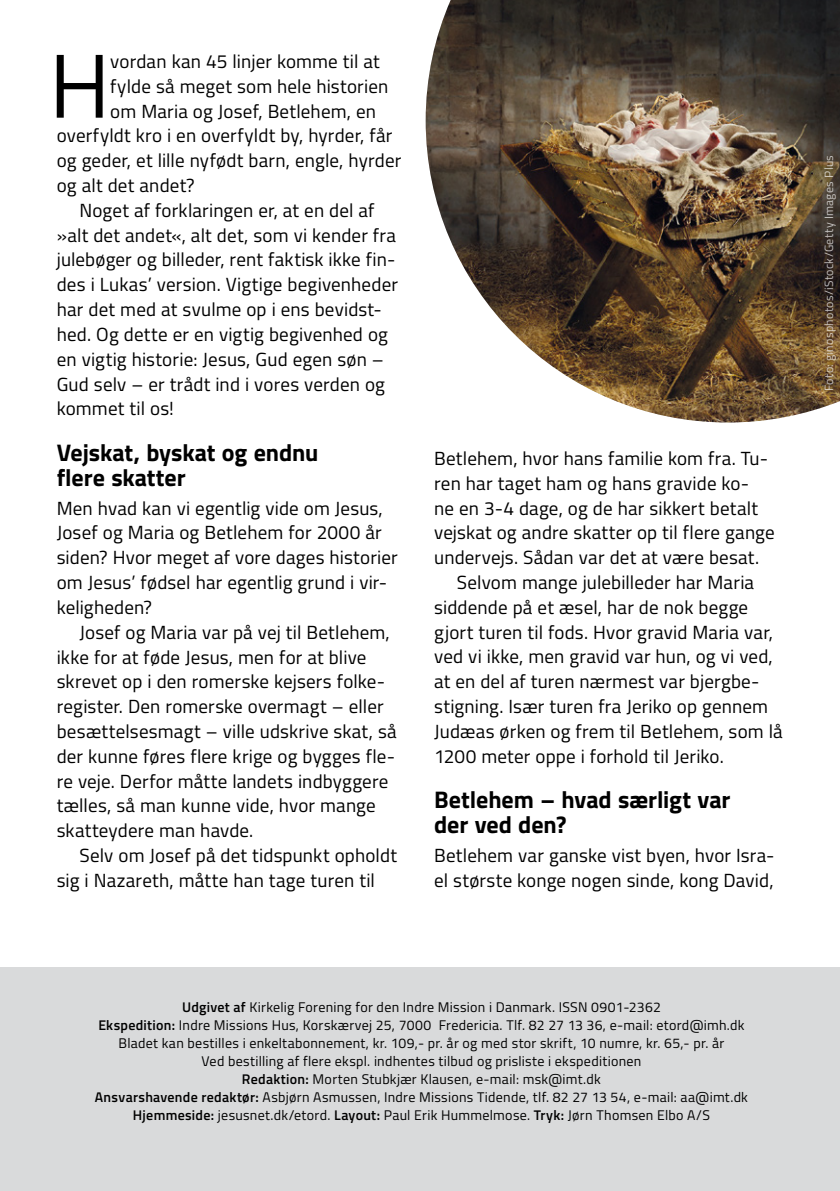
<style>
.page{position:relative;width:840px;height:1191px;background:#fff}
.page>*{position:absolute;margin:0;border:0;box-sizing:border-box;transform-origin:0 0}
.t1{font:90.6px "Titillium";color:#000}
.t2{font:700 24px/24.8px "Titillium";letter-spacing:-.005em;color:#000}
.t3{font:19px/24.8px "Titillium";letter-spacing:.005em;color:#000}
.t4{font:14px/18px "Titillium";letter-spacing:.02em;color:#000;text-align:center}
.t5{font:12px "Titillium";letter-spacing:.025em;color:#fff}
.s1{font-weight:600}
</style>
<div class="page">
<img style="left:425px;top:0;width:414px;height:422px">
<div style="left:0;top:967px;width:839px;height:224px;background:#d9dadb"></div>
<h1 class="t1" style="left:49px;top:20px;width:63px">H</h1>
<p class="t3" style="left:110px;top:48px;width:271px">vordan kan 45 linjer komme til at</p>
<p class="t3" style="left:110px;top:73px;width:279px">fylde så meget som hele historien</p>
<p class="t3" style="left:110px;top:98px;width:267px">om Maria og Josef, Betlehem, en</p>
<p class="t3" style="left:57px;top:122px;width:337px">overfyldt kro i en overfyldt by, hyrder, får</p>
<p class="t3" style="left:57px;top:147px;width:346px">og geder, et lille nyfødt barn, engle, hyrder</p>
<p class="t3" style="left:57px;top:172px;width:139px">og alt det andet?</p>
<p class="t3" style="left:79px;top:197px;width:296px">Noget af forklaringen er, at en del af</p>
<p class="t3" style="left:57px;top:222px;width:340px">»alt det andet«, alt det, som vi kender fra</p>
<p class="t3" style="left:57px;top:246px;width:340px">julebøger og billeder, rent faktisk ikke fin-</p>
<p class="t3" style="left:57px;top:271px;width:342px">des i Lukas’ version. Vigtige begivenheder</p>
<p class="t3" style="left:57px;top:296px;width:326px">har det med at svulme op i ens bevidst-</p>
<p class="t3" style="left:57px;top:321px;width:332px">hed. Og dette er en vigtig begivenhed og</p>
<p class="t3" style="left:57px;top:346px;width:328px">en vigtig historie: Jesus, Gud egen søn –</p>
<p class="t3" style="left:57px;top:370px;width:329px">Gud selv – er trådt ind i vores verden og</p>
<p class="t3" style="left:57px;top:395px;width:119px">kommet til os!</p>
<p class="t2" style="left:57px;top:439px;width:263px">Vejskat, byskat og endnu flere skatter</p>
<p class="t3" style="left:434px;top:445px;width:335px">Betlehem, hvor hans familie kom fra. Tu-</p>
<p class="t3" style="left:434px;top:470px;width:316px">ren har taget ham og hans gravide ko-</p>
<p class="t3" style="left:434px;top:495px;width:325px">ne en 3-4 dage, og de har sikkert betalt</p>
<p class="t3" style="left:434px;top:519px;width:342px">vejskat og andre skatter op til flere gange</p>
<p class="t3" style="left:434px;top:544px;width:326px">undervejs. Sådan var det at være besat.</p>
<p class="t3" style="left:456px;top:569px;width:298px">Selvom mange julebilleder har Maria</p>
<p class="t3" style="left:434px;top:594px;width:315px">siddende på et æsel, har de nok begge</p>
<p class="t3" style="left:434px;top:618px;width:340px">gjort turen til fods. Hvor gravid Maria var,</p>
<p class="t3" style="left:434px;top:643px;width:340px">ved vi ikke, men gravid var hun, og vi ved,</p>
<p class="t3" style="left:434px;top:668px;width:326px">at en del af turen nærmest var bjergbe-</p>
<p class="t3" style="left:434px;top:693px;width:335px">stigning. Især turen fra Jeriko op gennem</p>
<p class="t3" style="left:434px;top:718px;width:350px">Judæas ørken og frem til Betlehem, som lå</p>
<p class="t3" style="left:434px;top:742px;width:291px">1200 meter oppe i forhold til Jeriko.</p>
<p class="t2" style="left:434px;top:786px;width:297px">Betlehem – hvad særligt var der ved den?</p>
<p class="t3" style="left:434px;top:842px;width:342px">Betlehem var ganske vist byen, hvor Isra&shy;el største konge nogen sinde, kong David,</p>
<p class="t3" style="left:57px;top:495px;width:342px">Men hvad kan vi egentlig vide om Jesus, Josef og Maria og Betlehem for 2000 år siden? Hvor meget af vore dages historier om Jesus’ fødsel har egentlig grund i vir&shy;keligheden?</p>
<p class="t3" style="left:57px;top:618px;width:341px;text-indent:23px">Josef og Maria var på vej til Betlehem, ikke for at føde Jesus, men for at blive skrevet op i den romerske kejsers folke&shy;register. Den romerske overmagt – eller besættelsesmagt – ville udskrive skat, så der kunne føres flere krige og bygges fle&shy;re veje. Derfor måtte landets indbyggere tælles, så man kunne vide, hvor mange skatteydere man havde.</p>
<p class="t3" style="left:57px;top:842px;width:341px;text-indent:23px">Selv om Josef på det tidspunkt opholdt sig i Nazareth, måtte han tage turen til</p>
<p class="t5" style="left:819px;top:391px;width:237px;rotate:-90deg">Foto: ginosphotos/iStock/Getty Images Plus</p>
<p class="t4" style="left:95px;top:997px;width:654px"><span class="s1">Udgivet af</span> Kirkelig Forening for den Indre Mission i Danmark. ISSN 0901-2362<br><span class="s1">Ekspedition:</span> Indre Missions Hus, Korskærvej 25, 7000 Fredericia. Tlf. 82 27 13 36, e-mail: etord@imh.dk Bladet kan bestilles i enkeltabonnement, kr. 109,- pr. år og med stor skrift, 10 numre, kr. 65,- pr. år<br>Ved bestilling af flere ekspl. indhentes tilbud og prisliste i ekspeditionen<br><span class="s1">Redaktion:</span> Morten Stubkjær Klausen, e-mail: msk@imt.dk<br><span class="s1">Ansvarshavende redaktør:</span> Asbjørn Asmussen, Indre Missions Tidende, tlf. 82 27 13 54, e-mail: aa@imt.dk <span class="s1">Hjemmeside:</span> jesusnet.dk/etord. <span class="s1">Layout:</span> Paul Erik Hummelmose. <span class="s1">Tryk:</span> Jørn Thomsen Elbo A/S</p>
</div>
